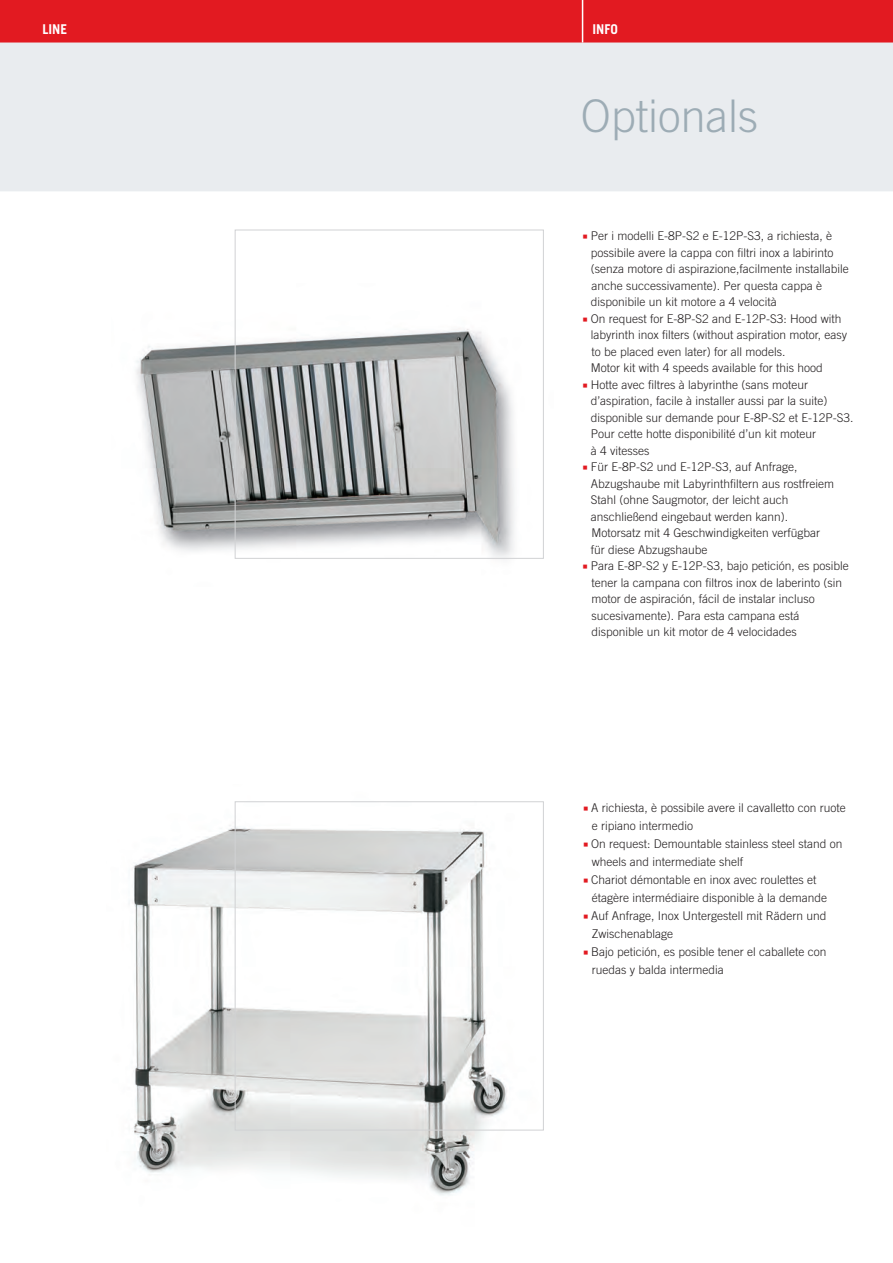
<style>
.page{position:relative;width:893px;height:1263px;background:#fff}
.page>*{position:absolute;margin:0;border:0;box-sizing:border-box;transform-origin:0 0}
.t1{font:300 45px "Trade Gothic";color:#9dacb5}
.t2{font:700 13.5px "Trade Gothic";color:#fff}
.t3{font:300 12px/16.5px "Trade Gothic";color:#231f20}
.s1{font-family:"Minion Pro";font-weight:700;font-stretch:condensed;font-size:13.5px;color:#e21a21}
.s2{font-family:"Minion Pro";font-weight:700;font-stretch:condensed;font-size:13.5px;color:#fff}
</style>
<div class="page">
<div style="left:0;top:0;width:893px;height:43px;background:#e21a21"></div>
<div style="left:0;top:43px;width:893px;height:148px;background:#e9ecef"></div>
<hr style="left:582px;top:0;width:1px;height:43px;background:#fff">
<img style="left:133px;top:801px;width:411px;height:394px">
<div style="left:235px;top:801px;width:309px;height:329px;border:1px solid #d1d2d4"></div>
<img style="left:136px;top:284px;width:378px;height:275px">
<div style="left:235px;top:230px;width:309px;height:329px;border:1px solid #d1d2d4"></div>
<p class="t2" style="left:43px;top:21px;width:26px">LINE</p>
<p class="t2" style="left:592px;top:21px;width:27px">INFO</p>
<h1 class="t1" style="left:581px;top:89px;width:179px">Optionals</h1>
<p class="t3" style="left:591px;top:227px;width:259px;text-indent:-8px"><span class="s1">■</span> Per i modelli E-8P-S2 e E-12P-S3, a richiesta, è possibile avere la cappa con filtri inox a labirinto (senza motore di aspirazione,facilmente installabile anche successivamente). Per questa cappa è disponibile un kit motore a 4 velocità</p>
<p class="t3" style="left:591px;top:310px;width:258px;text-indent:-8px"><span class="s1">■</span> On request for E-8P-S2 and E-12P-S3: Hood with labyrinth inox filters (without aspiration motor, easy to be placed even later) for all models.<br>Motor kit with 4 speeds available for this hood</p>
<p class="t3" style="left:591px;top:376px;width:264px;text-indent:-8px"><span class="s1">■</span> Hotte avec filtres à labyrinthe (sans moteur d’aspiration, facile à installer aussi par la suite) disponible sur demande pour E-8P-S2 et E-12P-S3.<br>Pour cette hotte disponibilité d’un kit moteur<br>à 4 vitesses</p>
<p class="t3" style="left:591px;top:458px;width:245px;text-indent:-8px"><span class="s1">■</span> Für E-8P-S2 und E-12P-S3, auf Anfrage, Abzugshaube mit Labyrinthfiltern aus rostfreiem Stahl (ohne Saugmotor, der leicht auch anschließend eingebaut werden kann).<br>Motorsatz mit 4 Geschwindigkeiten verfügbar für diese Abzugshaube</p>
<p class="t3" style="left:591px;top:557px;width:259px;text-indent:-9px"><span class="s1">■</span> Para E-8P-S2 y E-12P-S3, bajo petición, es posible tener la campana con filtros inox de laberinto (sin motor de aspiración, fácil de instalar incluso sucesivamente). Para esta campana está disponible un kit motor de 4 velocidades</p>
<p class="t3" style="left:583px;top:799px;width:264px"><span class="s1">■</span> A richiesta, è possibile avere il cavalletto con ruote</p>
<p class="t3" style="left:583px;top:817px;width:112px"><span class="s2">■</span> e ripiano intermedio</p>
<p class="t3" style="left:583px;top:835px;width:261px"><span class="s1">■</span> On request: Demountable stainless steel stand on</p>
<p class="t3" style="left:583px;top:853px;width:162px"><span class="s2">■</span> wheels and intermediate shelf</p>
<p class="t3" style="left:583px;top:871px;width:235px"><span class="s1">■</span> Chariot démontable en inox avec roulettes et</p>
<p class="t3" style="left:583px;top:889px;width:246px"><span class="s2">■</span> étagère intermédiaire disponible à la demande</p>
<p class="t3" style="left:583px;top:907px;width:245px"><span class="s1">■</span> Auf Anfrage, Inox Untergestell mit Rädern und</p>
<p class="t3" style="left:583px;top:925px;width:92px"><span class="s2">■</span> Zwischenablage</p>
<p class="t3" style="left:583px;top:943px;width:245px"><span class="s1">■</span> Bajo petición, es posible tener el caballete con</p>
<p class="t3" style="left:583px;top:961px;width:142px"><span class="s2">■</span> ruedas y balda intermedia</p>
</div>
